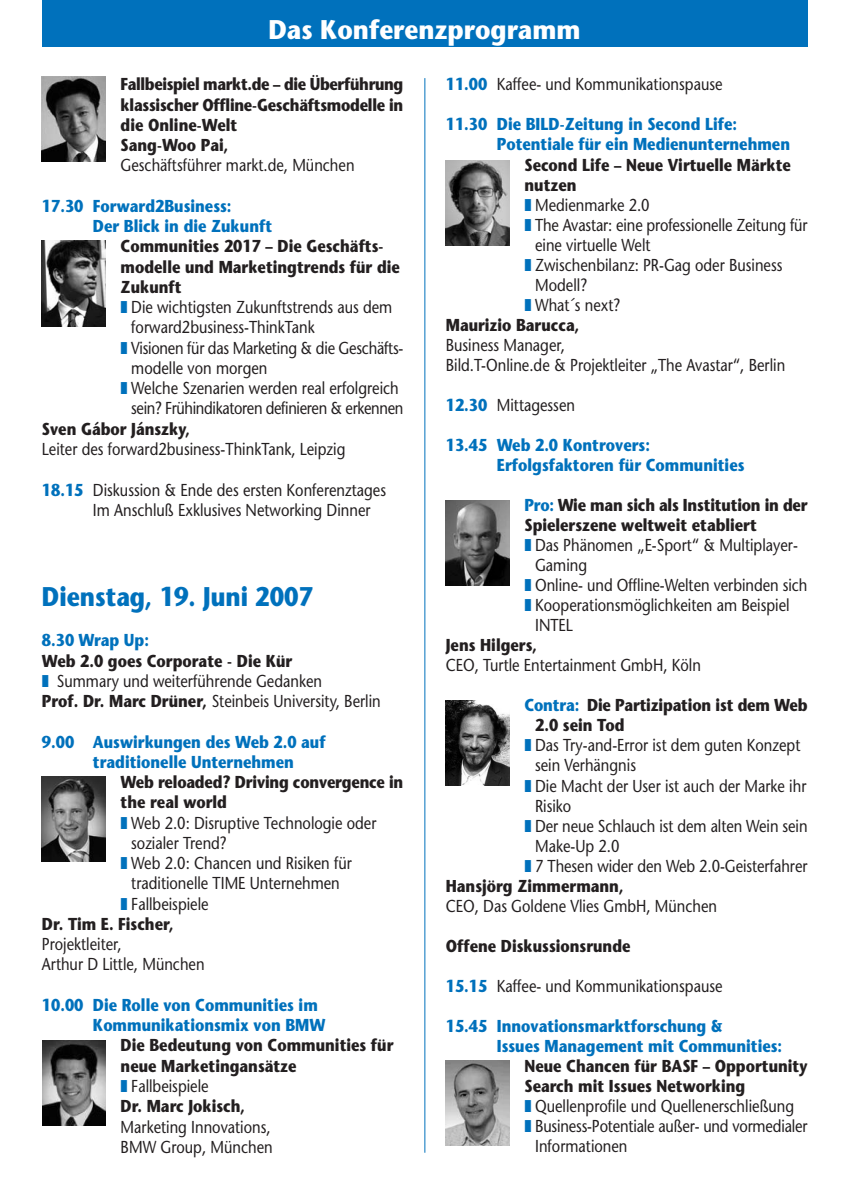
<style>
.page{position:relative;width:851px;height:1191px;background:#fff}
.page>*{position:absolute;margin:0;border:0;box-sizing:border-box;transform-origin:0 0}
.t1{font:700 27px "Stone Sans";color:#0071bc;scale:.85 1}
.t2{font:700 27px "Stone Sans";color:#fff;scale:.9 1}
.t3{font:17.25px/20.2px "Stone Sans";color:#231f20;scale:.85 1}
.t4{font:700 17.25px/20.2px "Stone Sans";color:#231f20;scale:.85 1}
.t5{font:700 17.25px/20.2px "Stone Sans";color:#0071bc;scale:.85 1}
.t6{font:17.25px "Stone Sans";letter-spacing:-.025em;color:#231f20;scale:.85 1}
.s1{font-weight:700;color:#0071bc}
.s2{color:#0071bc}
.s3{font-weight:700}
.s4{font-weight:400}
</style>
<div class="page">
<div style="left:42px;top:0;width:765px;height:47px;background:#0071bc"></div>
<hr style="left:424px;top:78px;width:1px;height:1074px;background:#0071bc">
<img style="left:42px;top:241px;width:63px;height:85px">
<img style="left:42px;top:776px;width:63px;height:85px">
<img style="left:42px;top:77px;width:63px;height:85px">
<img style="left:42px;top:1040px;width:63px;height:85px">
<img style="left:445px;top:160px;width:64px;height:85px">
<img style="left:445px;top:500px;width:64px;height:85px">
<img style="left:445px;top:701px;width:64px;height:85px">
<img style="left:445px;top:1060px;width:64px;height:85px">
<h1 class="t2" style="left:268px;top:19px;width:348px">Das Konferenzprogramm</h1>
<p class="t3" style="left:445px;top:76px;width:327px"><span class="s1">11.00</span> Kaffee- und Kommunikationspause</p>
<p class="t5" style="left:496px;top:116px;width:346px;text-indent:-51px">11.30 Die BILD-Zeitung in Second Life:<br>Potentiale für ein Medienunternehmen</p>
<p class="t4" style="left:524px;top:156px;width:315px">Second Life – Neue Virtuelle Märkte</p>
<p class="t4" style="left:524px;top:176px;width:63px">nutzen</p>
<p class="t3" style="left:524px;top:196px;width:149px"><span class="s2">❚</span> Medienmarke 2.0</p>
<p class="t3" style="left:524px;top:216px;width:334px"><span class="s2">❚</span> The Avastar: eine professionelle Zeitung für</p>
<p class="t3" style="left:535px;top:236px;width:137px">eine virtuelle Welt</p>
<p class="t3" style="left:524px;top:256px;width:305px"><span class="s2">❚</span> Zwischenbilanz: PR-Gag oder Business</p>
<p class="t3" style="left:535px;top:276px;width:63px">Modell?</p>
<p class="t3" style="left:524px;top:296px;width:114px"><span class="s2">❚</span> What´s next?</p>
<p class="t4" style="left:445px;top:316px;width:159px">Maurizio Barucca,</p>
<p class="t3" style="left:445px;top:336px;width:401px">Business Manager,<br>Bild.T-Online.de &amp; Projektleiter „The Avastar“, Berlin</p>
<p class="t3" style="left:445px;top:396px;width:153px"><span class="s1">12.30</span> Mittagessen</p>
<p class="t5" style="left:496px;top:437px;width:293px;text-indent:-51px">13.45 Web 2.0 Kontrovers:<br>Erfolgsfaktoren für Communities</p>
<p class="t4" style="left:524px;top:497px;width:334px"><span class="s2">Pro:</span> Wie man sich als Institution in der</p>
<p class="t4" style="left:524px;top:517px;width:275px">Spielerszene weltweit etabliert</p>
<p class="t3" style="left:524px;top:537px;width:323px"><span class="s2">❚</span> Das Phänomen „E-Sport“ &amp; Multiplayer-</p>
<p class="t3" style="left:535px;top:557px;width:63px">Gaming</p>
<p class="t3" style="left:524px;top:577px;width:334px"><span class="s2">❚</span> Online- und Offline-Welten verbinden sich</p>
<p class="t3" style="left:524px;top:597px;width:313px"><span class="s2">❚</span> Kooperationsmöglichkeiten am Beispiel</p>
<p class="t3" style="left:535px;top:617px;width:46px">INTEL</p>
<p class="t4" style="left:445px;top:637px;width:109px">Jens Hilgers,</p>
<p class="t3" style="left:445px;top:657px;width:302px">CEO, Turtle Entertainment GmbH, Köln</p>
<p class="t4" style="left:524px;top:697px;width:334px"><span class="s2">Contra:</span> Die Partizipation ist dem Web</p>
<p class="t4" style="left:535px;top:717px;width:106px">2.0 sein Tod</p>
<p class="t3" style="left:524px;top:737px;width:326px"><span class="s2">❚</span> Das Try-and-Error ist dem guten Konzept</p>
<p class="t3" style="left:535px;top:757px;width:120px">sein Verhängnis</p>
<p class="t3" style="left:524px;top:777px;width:333px"><span class="s2">❚</span> Die Macht der User ist auch der Marke ihr</p>
<p class="t3" style="left:535px;top:797px;width:44px">Risiko</p>
<p class="t3" style="left:524px;top:817px;width:334px"><span class="s2">❚</span> Der neue Schlauch ist dem alten Wein sein</p>
<p class="t3" style="left:535px;top:837px;width:101px">Make-Up 2.0</p>
<p class="t3" style="left:524px;top:857px;width:334px"><span class="s2">❚</span> 7 Thesen wider den Web 2.0-Geisterfahrer</p>
<p class="t4" style="left:445px;top:877px;width:211px">Hansjörg Zimmermann,</p>
<p class="t3" style="left:445px;top:897px;width:321px">CEO, Das Goldene Vlies GmbH, München</p>
<p class="t4" style="left:445px;top:937px;width:219px">Offene Diskussionsrunde</p>
<p class="t3" style="left:445px;top:977px;width:327px"><span class="s1">15.15</span> Kaffee- und Kommunikationspause</p>
<p class="t5" style="left:496px;top:1017px;width:337px;text-indent:-51px">15.45 Innovationsmarktforschung &amp;<br>Issues Management mit Communities:</p>
<p class="t4" style="left:524px;top:1057px;width:334px">Neue Chancen für BASF – Opportunity</p>
<p class="t4" style="left:524px;top:1077px;width:261px">Search mit Issues Networking</p>
<p class="t3" style="left:524px;top:1097px;width:319px"><span class="s2">❚</span> Quellenprofile und Quellenerschließung</p>
<p class="t3" style="left:524px;top:1117px;width:334px"><span class="s2">❚</span> Business-Potentiale außer- und vormedialer</p>
<p class="t3" style="left:535px;top:1137px;width:110px">Informationen</p>
<p class="t4" style="left:121px;top:76px;width:334px">Fallbeispiel markt.de – die Überführung klassischer Offline-Geschäftsmodelle in die Online-Welt<br>Sang-Woo Pai,</p>
<p class="t3" style="left:121px;top:157px;width:277px">Geschäftsführer markt.de, München</p>
<p class="t5" style="left:93px;top:198px;width:212px;text-indent:-51px">17.30 Forward2Business:<br>Der Blick in die Zukunft</p>
<p class="t4" style="left:121px;top:238px;width:311px">Communities 2017 – Die Geschäfts-</p>
<p class="t4" style="left:121px;top:258px;width:330px">modelle und Marketingtrends für die</p>
<p class="t4" style="left:121px;top:279px;width:73px">Zukunft</p>
<p class="t3" style="left:121px;top:299px;width:321px"><span class="s2">❚</span> Die wichtigsten Zukunftstrends aus dem</p>
<p class="t3" style="left:131px;top:319px;width:217px">forward2business-ThinkTank</p>
<p class="t3" style="left:121px;top:339px;width:334px"><span class="s2">❚</span> Visionen für das Marketing &amp; die Geschäfts-</p>
<p class="t3" style="left:131px;top:360px;width:162px">modelle von morgen</p>
<p class="t3" style="left:121px;top:380px;width:329px"><span class="s2">❚</span> Welche Szenarien werden real erfolgreich</p>
<p class="t6" style="left:131px;top:402px;width:321px">sein? Frühindikatoren definieren &amp; erkennen</p>
<p class="t4" style="left:42px;top:420px;width:176px">Sven Gábor Jánszky,</p>
<p class="t3" style="left:42px;top:441px;width:358px">Leiter des forward2business-ThinkTank, Leipzig</p>
<p class="t3" style="left:93px;top:481px;width:346px;text-indent:-51px"><span class="s1">18.15</span> Diskussion &amp; Ende des ersten Konferenztages<br>Im Anschluß Exklusives Networking Dinner</p>
<h1 class="t1" style="left:42px;top:586px;width:320px">Dienstag, 19. Juni 2007</h1>
<p class="t5" style="left:42px;top:632px;width:127px">8.30 Wrap Up:</p>
<p class="t3" style="left:42px;top:652px;width:400px"><span class="s3">Web 2.0 goes Corporate - Die Kür<br></span><span class="s2">❚</span> Summary und weiterführende Gedanken<br><span class="s3">Prof. Dr. Marc Drüner,</span> Steinbeis University, Berlin</p>
<p class="t5" style="left:93px;top:733px;width:275px;text-indent:-51px">9.00 Auswirkungen des Web 2.0 auf traditionelle Unternehmen</p>
<p class="t4" style="left:121px;top:774px;width:334px">Web reloaded? Driving convergence in</p>
<p class="t4" style="left:121px;top:794px;width:127px">the real world</p>
<p class="t3" style="left:121px;top:814px;width:302px"><span class="s2">❚</span> Web 2.0: Disruptive Technologie oder</p>
<p class="t3" style="left:131px;top:834px;width:114px">sozialer Trend?</p>
<p class="t3" style="left:121px;top:855px;width:273px"><span class="s2">❚</span> Web 2.0: Chancen und Risiken für</p>
<p class="t3" style="left:131px;top:875px;width:247px">traditionelle TIME Unternehmen</p>
<p class="t3" style="left:121px;top:895px;width:105px"><span class="s2">❚</span> Fallbeispiele</p>
<p class="t4" style="left:42px;top:915px;width:157px">Dr. Tim E. Fischer,</p>
<p class="t3" style="left:42px;top:936px;width:193px">Projektleiter,<br>Arthur D Little, München</p>
<p class="t5" style="left:93px;top:996px;width:275px;text-indent:-51px">10.00 Die Rolle von Communities im<br>Kommunikationsmix von BMW</p>
<p class="t4" style="left:121px;top:1037px;width:322px">Die Bedeutung von Communities für neue Marketingansätze<br><span class="s2">❚</span> <span class="s4">Fallbeispiele<br></span>Dr. Marc Jokisch,</p>
<p class="t3" style="left:121px;top:1118px;width:180px">Marketing Innovations,<br>BMW Group, München</p>
</div>
